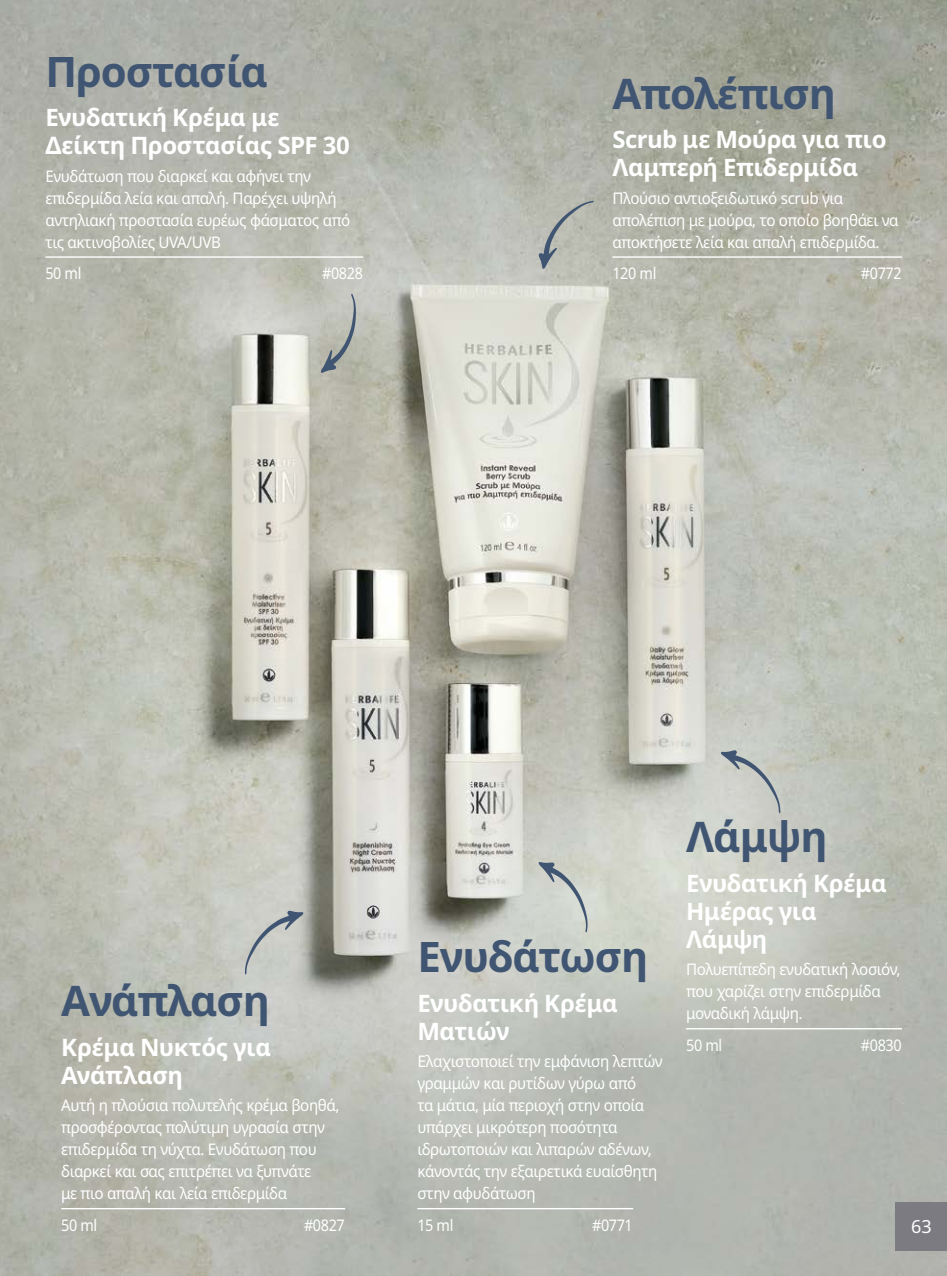
<style>
.page{position:relative;width:947px;height:1276px;background:#fff}
.page>*{position:absolute;margin:0;border:0;box-sizing:border-box;transform-origin:0 0}
.t1{font:700 42px "Noto Sans";letter-spacing:-.025em;color:#405572}
.t2{font:700 24px/28px "Noto Sans";letter-spacing:-.02em;color:#fff}
.t3{font:18px "Noto Sans";color:#fff}
.t4{font:16px/22px "Noto Sans";letter-spacing:-.025em;color:#fff;scale:.95 1}
.t5{font:16px/22px "Noto Sans";letter-spacing:-.025em;color:#fff}
.t6{font:16px "Noto Sans";letter-spacing:-.025em;color:#fff;scale:.9 1}
</style>
<div class="page">
<img style="left:0;top:0;width:947px;height:1276px">
<svg style="left:539px;top:201px;width:55px;height:68px;background:#adb1ab"></svg>
<svg style="left:245px;top:910px;width:58px;height:64px;background:#bbbfbd"></svg>
<svg style="left:539px;top:862px;width:48px;height:70px;background:#c0c6c2"></svg>
<svg style="left:321px;top:294px;width:35px;height:79px;background:#aaaea9"></svg>
<svg style="left:721px;top:750px;width:59px;height:63px;background:#bdc1be"></svg>
<hr style="left:612px;top:256px;width:290px;height:2px;background:#fff">
<hr style="left:45px;top:256px;width:318px;height:2px;background:#fff">
<hr style="left:61px;top:1208px;width:284px;height:1px;background:#fff">
<hr style="left:417px;top:1208px;width:216px;height:1px;background:#fff">
<hr style="left:686px;top:1028px;width:216px;height:1px;background:#fff">
<div style="left:896px;top:1202px;width:51px;height:48px;background:#7c7b81"></div>
<h1 class="t1" style="left:45px;top:48px;width:224px">Προστασία</h1>
<h2 class="t2" style="left:45px;top:104px;width:306px">Ενυδατική Κρέμα με<br>Δείκτη Προστασίας SPF 30</h2>
<p class="t4" style="left:45px;top:165px;width:322px">Ενυδάτωση που διαρκεί και αφήνει την επιδερμίδα λεία και απαλή. Παρέχει υψηλή αντηλιακή προστασία ευρέως φάσματος από τις ακτινοβολίες UVA/UVΒ</p>
<p class="t6" style="left:45px;top:264px;width:42px">50 ml</p>
<p class="t6" style="left:322px;top:264px;width:47px">#0828</p>
<h1 class="t1" style="left:612px;top:70px;width:225px">Απολέπιση</h1>
<h2 class="t2" style="left:612px;top:126px;width:276px">Scrub με Μούρα για πιο<br>Λαμπερή Επιδερμίδα</h2>
<p class="t4" style="left:612px;top:187px;width:303px">Πλούσιο αντιοξειδωτικό scrub για απολέπιση με μούρα, το οποίο βοηθάει να αποκτήσετε λεία και απαλή επιδερμίδα.</p>
<p class="t6" style="left:612px;top:264px;width:50px">120 ml</p>
<p class="t6" style="left:861px;top:264px;width:47px">#0772</p>
<h1 class="t1" style="left:61px;top:977px;width:210px">Ανάπλαση</h1>
<h2 class="t2" style="left:61px;top:1033px;width:212px">Κρέμα Νυκτός για<br>Ανάπλαση</h2>
<p class="t4" style="left:61px;top:1094px;width:294px">Αυτή η πλούσια πολυτελής κρέμα βοηθά, προσφέροντας πολύτιμη υγρασία στην επιδερμίδα τη νύχτα. Ενυδάτωση που διαρκεί και σας επιτρέπει να ξυπνάτε<br>με πιο απαλή και λεία επιδερμίδα</p>
<p class="t6" style="left:61px;top:1215px;width:42px">50 ml</p>
<p class="t6" style="left:304px;top:1215px;width:47px">#0827</p>
<h1 class="t1" style="left:417px;top:933px;width:233px">Ενυδάτωση</h1>
<h2 class="t2" style="left:417px;top:989px;width:202px">Ενυδατική Κρέμα<br>Ματιών</h2>
<p class="t5" style="left:417px;top:1050px;width:247px">Ελαχιστοποιεί την εμφάνιση λεπτών γραμμών και ρυτίδων γύρω από<br>τα μάτια, μία περιοχή στην οποία υπάρχει μικρότερη ποσότητα ιδρωτοποιών και λιπαρών αδένων, κάνοντάς την εξαιρετικά ευαίσθητη στην αφυδάτωση</p>
<p class="t6" style="left:417px;top:1215px;width:42px">15 ml</p>
<p class="t6" style="left:592px;top:1215px;width:47px">#0771</p>
<h1 class="t1" style="left:686px;top:813px;width:143px">Λάμψη</h1>
<h2 class="t2" style="left:686px;top:869px;width:202px">Ενυδατική Κρέμα<br>Ημέρας για<br>Λάμψη</h2>
<p class="t4" style="left:686px;top:959px;width:227px">Πολυεπίπεδη ενυδατική λοσιόν, που χαρίζει στην επιδερμίδα μοναδική λάμψη.</p>
<p class="t6" style="left:686px;top:1036px;width:42px">50 ml</p>
<p class="t6" style="left:861px;top:1036px;width:47px">#0830</p>
<p class="t3" style="left:911px;top:1216px;width:22px">63</p>
</div>
